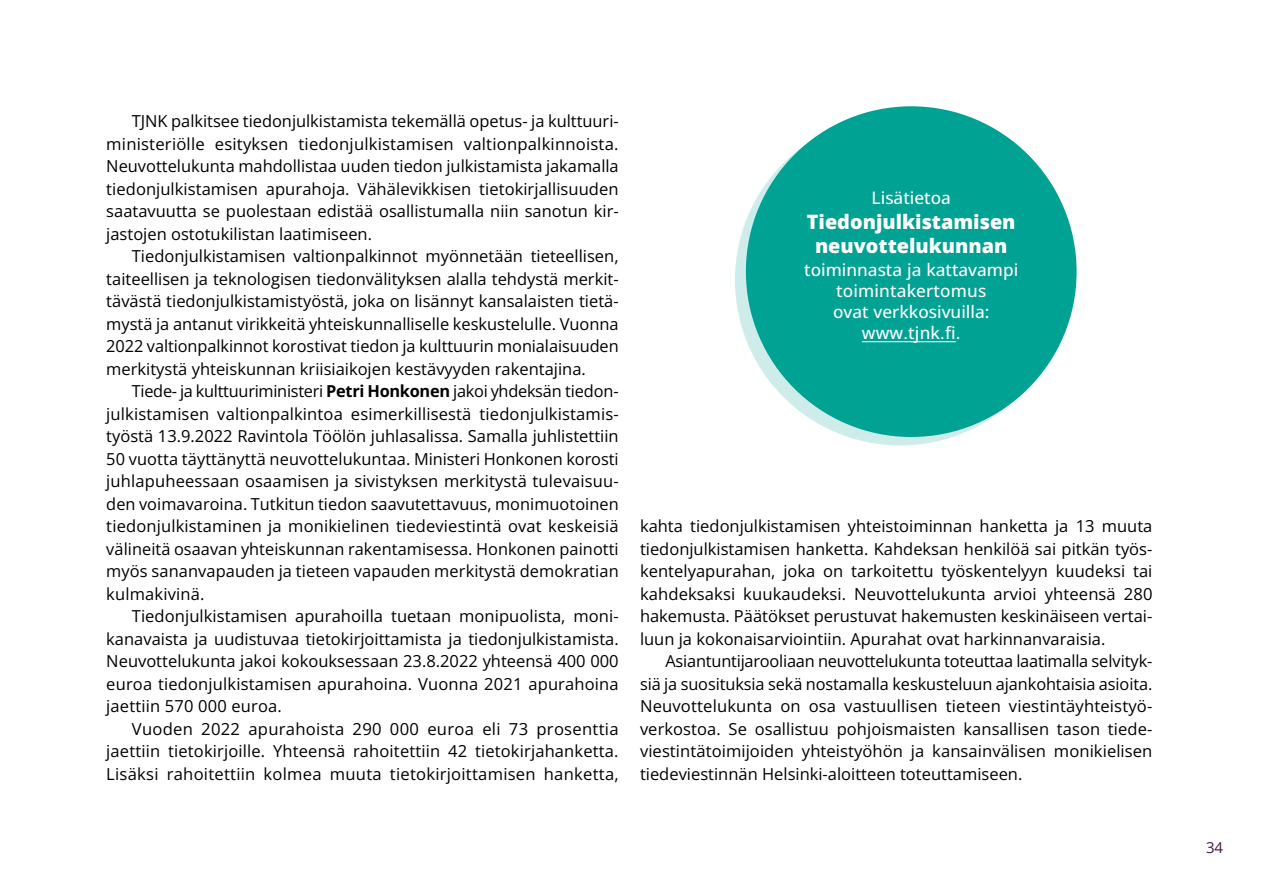
<style>
.page{position:relative;width:1263px;height:893px;background:#fff}
.page>*{position:absolute;margin:0;border:0;box-sizing:border-box;transform-origin:0 0}
.Nosto{font:800 19.8px/23.9px "Open Sans";color:#fff;text-align:center}
.Nosto-2{font:500 17.25px/21.1px "Open Sans";color:#fff;text-align:center}
.Leipäteksti_SIS{font:16.5px/22.5px "Open Sans";color:#000;text-align:justify}
.t1{font:15px "Open Sans";color:#47154a}
.s1{font-weight:700}
</style>
<div class="page">
<div style="left:735px;top:115px;width:331px;height:330px;background:#ceedea;border-radius:50%"></div>
<div style="left:746px;top:106px;width:330px;height:331px;background:#00a293;border-radius:50%"></div>
<hr style="left:862px;top:341px;width:94px;height:1px;background:#fff">
<p class="Leipäteksti_SIS" style="left:106px;top:109px;width:514px;text-indent:26px">TJNK palkitsee tiedonjulkistamista tekemällä opetus- ja kulttuuri&shy;ministeriölle esityksen tiedonjulkistamisen valtionpalkinnoista.<br>Neuvottelukunta mahdollistaa uuden tiedon julkistamista jakamalla tiedonjulkistamisen apurahoja. Vähälevikkisen tietokirjallisuuden saatavuutta se puolestaan edistää osallistumalla niin sanotun kir&shy;jastojen ostotukilistan laatimiseen.</p>
<p class="Leipäteksti_SIS" style="left:106px;top:244px;width:514px;text-indent:26px">Tiedonjulkistamisen valtionpalkinnot myönnetään tieteellisen, taiteellisen ja teknologisen tiedonvälityksen alalla tehdystä merkit&shy;tävästä tiedonjulkistamistyöstä, joka on lisännyt kansalaisten tietä&shy;mystä ja antanut virikkeitä yhteiskunnalliselle keskustelulle. Vuonna 2022 valtionpalkinnot korostivat tiedon ja kulttuurin monialaisuuden merkitystä yhteiskunnan kriisiaikojen kestävyyden rakentajina.</p>
<p class="Leipäteksti_SIS" style="left:106px;top:379px;width:514px;text-indent:26px">Tiede- ja kulttuuriministeri <span class="s1">Petri Honkonen</span> jakoi yhdeksän tiedon&shy;julkistamisen valtionpalkintoa esimerkillisestä tiedonjulkistamis&shy;työstä 13.9.2022 Ravintola Töölön juhlasalissa. Samalla juhlistettiin 50 vuotta täyttänyttä neuvottelukuntaa. Ministeri Honkonen korosti juhlapuheessaan osaamisen ja sivistyksen merkitystä tulevaisuu&shy;den voimavaroina. Tutkitun tiedon saavutettavuus, monimuotoinen tiedonjulkistaminen ja monikielinen tiedeviestintä ovat keskeisiä välineitä osaavan yhteiskunnan rakentamisessa. Honkonen painotti myös sananvapauden ja tieteen vapauden merkitystä demokratian kulmakivinä.</p>
<p class="Leipäteksti_SIS" style="left:106px;top:604px;width:514px;text-indent:26px">Tiedonjulkistamisen apurahoilla tuetaan monipuolista, moni&shy;kanavaista ja uudistuvaa tietokirjoittamista ja tiedonjulkistamista.<br>Neuvottelukunta jakoi kokouksessaan 23.8.2022 yhteensä 400 000 euroa tiedonjulkistamisen apurahoina. Vuonna 2021 apurahoina jaettiin 570 000 euroa.</p>
<p class="Leipäteksti_SIS" style="left:106px;top:717px;width:514px;text-indent:26px">Vuoden 2022 apurahoista 290 000 euroa eli 73 prosenttia jaettiin tietokirjoille. Yhteensä rahoitettiin 42 tietokirjahanketta.<br>Lisäksi rahoitettiin kolmea muuta tietokirjoittamisen hanketta,</p>
<p class="Nosto-2" style="left:872px;top:187px;width:81px">Lisätietoa</p>
<p class="Nosto" style="left:807px;top:210px;width:210px">Tiedonjulkistamisen neuvottelukunnan</p>
<p class="Nosto-2" style="left:804px;top:258px;width:216px">toiminnasta ja kattavampi toimintakertomus<br>ovat verkkosivuilla: www.tjnk.fi.</p>
<p class="Leipäteksti_SIS" style="left:640px;top:514px;width:514px">kahta tiedonjulkistamisen yhteistoiminnan hanketta ja 13 muuta tiedonjulkistamisen hanketta. Kahdeksan henkilöä sai pitkän työs&shy;kentelyapurahan, joka on tarkoitettu työskentelyyn kuudeksi tai kahdeksaksi kuukaudeksi. Neuvottelukunta arvioi yhteensä 280 hakemusta. Päätökset perustuvat hakemusten keskinäiseen vertai&shy;luun ja kokonaisarviointiin. Apurahat ovat harkinnanvaraisia.</p>
<p class="Leipäteksti_SIS" style="left:640px;top:649px;width:514px;text-indent:26px">Asiantuntijarooliaan neuvottelukunta toteuttaa laatimalla selvityk&shy;siä ja suosituksia sekä nostamalla keskusteluun ajankohtaisia asioita.<br>Neuvottelukunta on osa vastuullisen tieteen viestintäyhteistyö&shy;verkostoa. Se osallistuu pohjoismaisten kansallisen tason tiede&shy;viestintätoimijoiden yhteistyöhön ja kansainvälisen monikielisen tiedeviestinnän Helsinki-aloitteen toteuttamiseen.</p>
<p class="t1" style="left:1206px;top:837px;width:19px">34</p>
</div>
